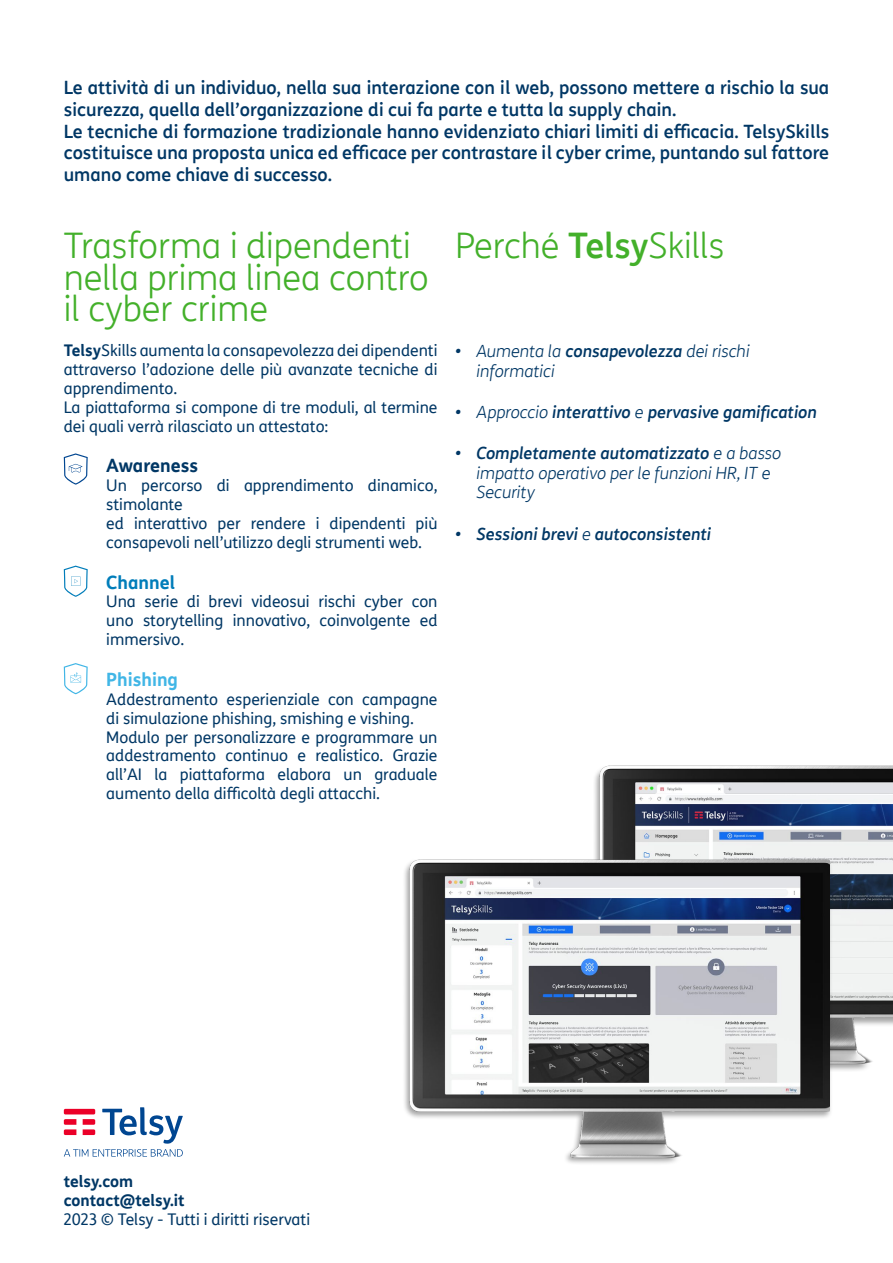
<style>
.page{position:relative;width:893px;height:1263px;background:#fff}
.page>*{position:absolute;margin:0;border:0;box-sizing:border-box;transform-origin:0 0}
.t1{font:300 34.5px/31.5px "TIM Sans";color:#43b02a}
.t2{font:500 18px/21.6px "TIM Sans";color:#003765}
.t3{font:700 18px "TIM Sans";color:#003765}
.t4{font:700 18px "TIM Sans";color:#41b6e6}
.t5{font:700 18px "TIM Sans";color:#007dba}
.t6{font:italic 300 16.5px/19.8px "TIM Sans";color:#003765}
.t7{font:italic 500 16.5px "TIM Sans";color:#003765}
.t8{font:15.75px/18.9px "TIM Sans";color:#003765}
.t9{font:700 15.75px "TIM Sans";color:#003765}
.s1{font-weight:500}
.s2{font-weight:700}
.s3{font-weight:300}
</style>
<div class="page">
<img style="left:594px;top:765px;width:299px;height:306px">
<img style="left:404px;top:843px;width:426px;height:321px">
<svg style="left:64px;top:1107px;width:119px;height:50px"></svg>
<svg style="left:64px;top:453px;width:24px;height:32px"></svg>
<svg style="left:64px;top:566px;width:24px;height:31px"></svg>
<svg style="left:64px;top:663px;width:24px;height:31px"></svg>
<p class="t2" style="left:64px;top:76px;width:767px">Le attività di un individuo, nella sua interazione con il web, possono mettere a rischio la sua sicurezza, quella dell’organizzazione di cui fa parte e tutta la supply chain.</p>
<p class="t2" style="left:64px;top:120px;width:767px;text-align:justify">Le tecniche di formazione tradizionale hanno evidenziato chiari limiti di efficacia. TelsySkills costituisce una proposta unica ed efficace per contrastare il cyber crime, puntando sul fattore umano come chiave di successo.</p>
<p class="t1" style="left:64px;top:230px;width:366px">Trasforma i dipendenti nella prima linea contro il cyber crime</p>
<p class="t1" style="left:455px;top:230px;width:270px">Perché <span class="s1">Telsy</span>Skills</p>
<p class="t8" style="left:64px;top:341px;width:375px;text-align:justify"><span class="s2">Telsy</span>Skills aumenta la consapevolezza dei dipendenti attraverso l’adozione delle più avanzate tecniche di apprendimento.</p>
<p class="t8" style="left:64px;top:398px;width:375px">La piattaforma si compone di tre moduli, al termine dei quali verrà rilasciato un attestato:</p>
<p class="t3" style="left:106px;top:452px;width:93px">Awareness</p>
<p class="t8" style="left:106px;top:476px;width:333px">Un percorso di apprendimento dinamico, stimolante</p>
<p class="t8" style="left:106px;top:514px;width:333px">ed interattivo per rendere i dipendenti più consapevoli nell’utilizzo degli strumenti web.</p>
<p class="t5" style="left:106px;top:568px;width:70px">Channel</p>
<p class="t8" style="left:106px;top:592px;width:333px;text-align:justify">Una serie di brevi videosui rischi cyber con uno storytelling innovativo, coinvolgente ed immersivo.</p>
<p class="t4" style="left:106px;top:665px;width:73px">Phishing</p>
<p class="t8" style="left:106px;top:689px;width:333px">Addestramento esperienziale con campagne di simulazione phishing, smishing e vishing.</p>
<p class="t8" style="left:106px;top:727px;width:333px;text-align:justify">Modulo per personalizzare e programmare un addestramento continuo e realistico. Grazie all’AI la piattaforma elabora un graduale aumento della difficoltà degli attacchi.</p>
<p class="t6" style="left:476px;top:341px;width:275px;text-indent:-21px"><span class="s1">•</span> Aumenta la <span class="s1">consapevolezza</span> dei rischi informatici</p>
<p class="t7" style="left:455px;top:400px;width:363px">• <span class="s3">Approccio</span> interattivo <span class="s3">e</span> pervasive gamification</p>
<p class="t6" style="left:476px;top:443px;width:306px;text-indent:-21px"><span class="s1">• Completamente automatizzato</span> e a basso impatto operativo per le funzioni HR, IT e<br>Security</p>
<p class="t7" style="left:455px;top:521px;width:257px">• Sessioni brevi <span class="s3">e</span> autoconsistenti</p>
<p class="t9" style="left:64px;top:1169px;width:71px">telsy.com</p>
<p class="t9" style="left:64px;top:1188px;width:122px">contact@telsy.it</p>
<p class="t8" style="left:64px;top:1209px;width:248px">2023 © Telsy - Tutti i diritti riservati</p>
</div>
